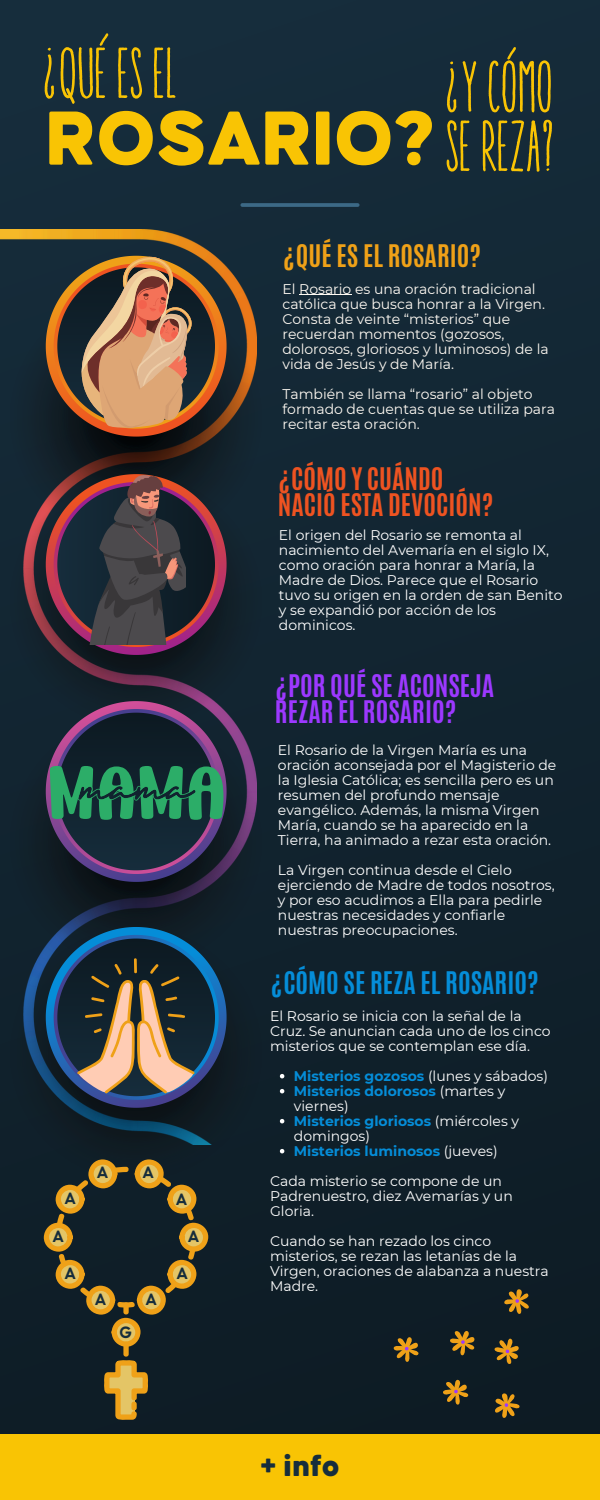
<style>
.page{position:relative;width:600px;height:1500px;background:#122430}
.page>*{position:absolute;margin:0;border:0;box-sizing:border-box;transform-origin:0 0}
.t1{font:900 81.7px "Causten Round";color:#f9c404}
.t2{font:ultra-condensed 72.7px/59.2px "Aracne";color:#f9c404}
.t3{font:900 32.7px "Causten Round";color:#162d3c}
.t4{font:700 26px/25.5px "Antonio";color:#9c38ff}
.t5{font:700 26px/25.5px "Antonio";color:#ee5321}
.t6{font:700 26px "Antonio";color:#058dd8}
.t7{font:700 26px "Antonio";color:#efa118}
.t8{font:700 17.6px "Causten Round";color:#162d3c}
.t9{font:14px/15px "Montserrat";color:#fff}
.t10{font:14px/15px "Montserrat";color:#fffaf3}
.t11{font:700 14px/15px "Montserrat";color:#058dd8}
.s1{font-weight:400;color:#fff}
.s2{font-weight:700;color:#058dd8}
</style>
<div class="page">
<img style="left:0;top:229px;width:244px;height:62px">
<img style="left:45px;top:291px;width:212px;height:183px">
<img style="left:23px;top:499px;width:206px;height:216px">
<img style="left:44px;top:715px;width:213px;height:212px">
<img style="left:23px;top:945px;width:215px;height:213px">
<hr style="left:242px;top:203px;width:116px;height:4px;background:#3c6986">
<div style="left:0;top:1434px;width:600px;height:66px;background:#f9c404"></div>
<svg style="left:46px;top:256px;width:181px;height:181px"></svg>
<svg style="left:46px;top:474px;width:181px;height:181px"></svg>
<svg style="left:46px;top:701px;width:181px;height:181px"></svg>
<svg style="left:44px;top:1159px;width:164px;height:261px"></svg>
<svg style="left:46px;top:927px;width:181px;height:181px"></svg>
<svg style="left:446px;top:1326px;width:34px;height:34px"></svg>
<svg style="left:490px;top:1334px;width:34px;height:35px"></svg>
<svg style="left:439px;top:1375px;width:34px;height:34px"></svg>
<svg style="left:490px;top:1388px;width:34px;height:34px"></svg>
<svg style="left:390px;top:1334px;width:33px;height:32px"></svg>
<svg style="left:499px;top:1289px;width:35px;height:30px"></svg>
<hr style="left:299px;top:295px;width:52px;height:1px;background:#fffaf3">
<svg style="left:280px;top:1074px;width:4px;height:4px"></svg>
<svg style="left:280px;top:1089px;width:4px;height:4px"></svg>
<svg style="left:280px;top:1119px;width:4px;height:4px"></svg>
<svg style="left:280px;top:1149px;width:4px;height:4px"></svg>
<p class="t2" style="left:45px;top:44px;width:136px">¿QUÉ ES EL</p>
<p class="t1" style="left:46px;top:103px;width:392px">ROSARIO?</p>
<p class="t2" style="left:447px;top:58px;width:112px">¿Y CÓMO<br>SE REZA?</p>
<p class="t7" style="left:282px;top:238px;width:200px">¿QUÉ ES EL ROSARIO?</p>
<p class="t10" style="left:282px;top:281px;width:264px">El Rosario es una oración tradicional católica que busca honrar a la Virgen.</p>
<p class="t10" style="left:282px;top:311px;width:268px">Consta de veinte “misterios” que recuerdan momentos (gozosos, dolorosos, gloriosos y luminosos) de la vida de Jesús y de María.</p>
<p class="t10" style="left:282px;top:386px;width:274px">También se llama “rosario” al objeto formado de cuentas que se utiliza para recitar esta oración.</p>
<h4 class="t5" style="left:278px;top:467px;width:217px">¿CÓMO Y CUÁNDO<br>NACIÓ ESTA DEVOCIÓN?</h4>
<p class="t9" style="left:279px;top:527px;width:285px">El origen del Rosario se remonta al nacimiento del Avemaría en el siglo IX, como oración para honrar a María, la<br>Madre de Dios. Parece que el Rosario tuvo su origen en la orden de san Benito y se expandió por acción de los dominicos.</p>
<p class="t4" style="left:275px;top:673px;width:221px">¿POR QUÉ SE ACONSEJA<br>REZAR EL ROSARIO?</p>
<p class="t9" style="left:278px;top:742px;width:280px">El Rosario de la Virgen María es una oración aconsejada por el Magisterio de la Iglesia Católica; es sencilla pero es un resumen del profundo mensaje evangélico. Además, la misma Virgen María, cuando se ha aparecido en la Tierra, ha animado a rezar esta oración.</p>
<p class="t9" style="left:278px;top:862px;width:278px">La Virgen continua desde el Cielo ejerciendo de Madre de todos nosotros, y por eso acudimos a Ella para pedirle nuestras necesidades y confiarle nuestras preocupaciones.</p>
<h4 class="t8" style="left:97px;top:1165px;width:13px">A</h4>
<p class="t8" style="left:142px;top:1165px;width:13px">A</p>
<p class="t8" style="left:65px;top:1191px;width:13px">A</p>
<p class="t8" style="left:176px;top:1192px;width:13px">A</p>
<p class="t8" style="left:52px;top:1229px;width:13px">A</p>
<p class="t8" style="left:188px;top:1229px;width:13px">A</p>
<h4 class="t8" style="left:65px;top:1266px;width:13px">A</h4>
<p class="t8" style="left:177px;top:1266px;width:13px">A</p>
<p class="t6" style="left:270px;top:965px;width:270px">¿CÓMO SE REZA EL ROSARIO?</p>
<p class="t9" style="left:270px;top:1008px;width:282px">El Rosario se inicia con la señal de la<br>Cruz. Se anuncian cada uno de los cinco misterios que se contemplan ese día.</p>
<p class="t11" style="left:294px;top:1068px;width:256px">Misterios gozosos <span class="s1">(lunes y sábados)</span></p>
<p class="t11" style="left:294px;top:1083px;width:213px">Misterios dolorosos <span class="s1">(martes y viernes)</span></p>
<p class="t9" style="left:294px;top:1113px;width:227px"><span class="s2">Misterios gloriosos</span> (miércoles y domingos)</p>
<h4 class="t11" style="left:294px;top:1143px;width:205px">Misterios luminosos <span class="s1">(jueves)</span></h4>
<p class="t9" style="left:270px;top:1173px;width:244px">Cada misterio se compone de un<br>Padrenuestro, diez Avemarías y un<br>Gloria.</p>
<p class="t9" style="left:270px;top:1233px;width:280px">Cuando se han rezado los cinco misterios, se rezan las letanías de la<br>Virgen, oraciones de alabanza a nuestra<br>Madre.</p>
<p class="t8" style="left:95px;top:1292px;width:13px">A</p>
<p class="t8" style="left:146px;top:1292px;width:13px">A</p>
<p class="t8" style="left:120px;top:1325px;width:14px">G</p>
<p class="t3" style="left:260px;top:1451px;width:81px">+ info</p>
</div>
